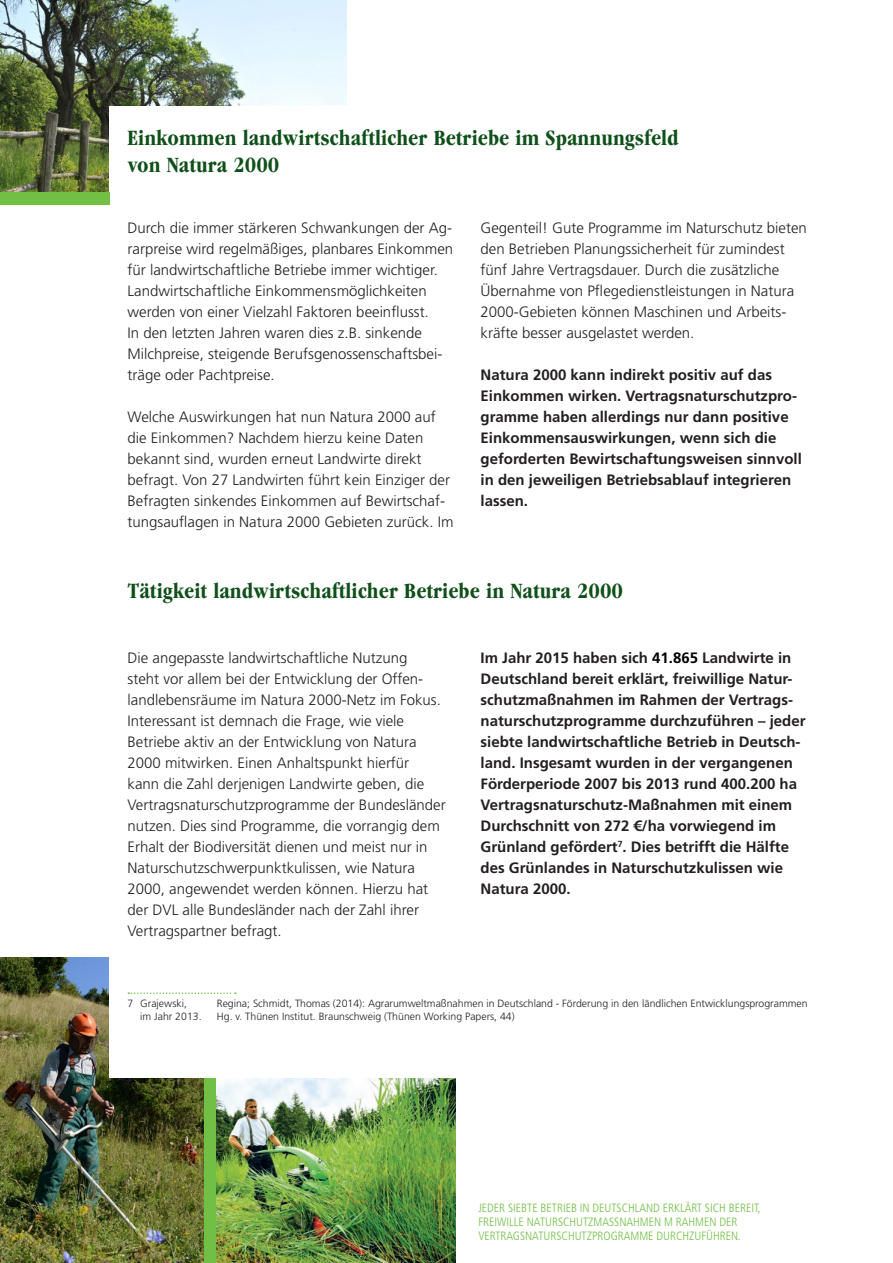
<style>
.page{position:relative;width:893px;height:1263px;background:#fff}
.page>*{position:absolute;margin:0;border:0;box-sizing:border-box;transform-origin:0 0}
.t1{font:22.5px/27px "Garam ITCSB Bol Con";color:#0f4f19}
.P_2sp{font:300 15px/21px "Frutiger LT Std";color:#231f20}
.P_2sp-2{font:700 15px/21px "Frutiger LT Std";color:#231f20}
.t2{font:300 condensed 12px/14.4px "Frutiger LT Std";color:#71bf44}
.Footnote_text{font:300 10.5px "Frutiger LT Std";color:#231f20}
.s1{color:#000}
</style>
<div class="page">
<img style="left:0;top:957px;width:204px;height:306px">
<div style="left:204px;top:1000px;width:13px;height:263px;background:#71bf44"></div>
<img style="left:217px;top:1078px;width:238px;height:185px">
<img style="left:0;top:0;width:347px;height:192px">
<div style="left:109px;top:106px;width:584px;height:972px;background:#fff"></div>
<svg style="left:128px;top:992px;width:108px;height:2px"></svg>
<div style="left:0;top:192px;width:109px;height:13px;background:#71bf44"></div>
<h3 class="t1" style="left:128px;top:125px;width:553px">Einkommen landwirtschaftlicher Betriebe im Spannungsfeld von Natura 2000</h3>
<p class="P_2sp" style="left:128px;top:217px;width:327px">Durch die immer stärkeren Schwankungen der Ag&shy;rarpreise wird regelmäßiges, planbares Einkommen für landwirtschaftliche Betriebe immer wichtiger.<br>Landwirtschaftliche Einkommensmöglichkeiten werden von einer Vielzahl Faktoren beeinflusst.<br>In den letzten Jahren waren dies z.B. sinkende Milchpreise, steigende Berufsgenossenschaftsbei&shy;träge oder Pachtpreise.</p>
<p class="P_2sp" style="left:128px;top:406px;width:327px">Welche Auswirkungen hat nun Natura 2000 auf die Einkommen? Nachdem hierzu keine Daten bekannt sind, wurden erneut Landwirte direkt befragt. Von 27 Landwirten führt kein Einziger der Befragten sinkendes Einkommen auf Bewirtschaf&shy;tungsauflagen in Natura 2000 Gebieten zurück. Im</p>
<p class="P_2sp" style="left:480px;top:217px;width:328px">Gegenteil! Gute Programme im Naturschutz bieten den Betrieben Planungssicherheit für zumindest fünf Jahre Vertragsdauer. Durch die zusätzliche Übernahme von Pflegedienstleistungen in Natura 2000-Gebieten können Maschinen und Arbeits&shy;kräfte besser ausgelastet werden.</p>
<p class="P_2sp-2" style="left:480px;top:364px;width:323px">Natura 2000 kann indirekt positiv auf das Einkommen wirken. Vertragsnaturschutzpro&shy;gramme haben allerdings nur dann positive Einkommensauswirkungen, wenn sich die geforderten Bewirtschaftungsweisen sinnvoll in den jeweiligen Betriebsablauf integrieren lassen.</p>
<h3 class="t1" style="left:128px;top:578px;width:497px">Tätigkeit landwirtschaftlicher Betriebe in Natura 2000</h3>
<p class="P_2sp" style="left:128px;top:648px;width:320px">Die angepasste landwirtschaftliche Nutzung<br>steht vor allem bei der Entwicklung der Offen&shy;landlebensräume im Natura 2000-Netz im Fokus.<br>Interessant ist demnach die Frage, wie viele Betriebe aktiv an der Entwicklung von Natura 2000 mitwirken. Einen Anhaltspunkt hierfür<br>kann die Zahl derjenigen Landwirte geben, die Vertragsnaturschutzprogramme der Bundesländer nutzen. Dies sind Programme, die vorrangig dem Erhalt der Biodiversität dienen und meist nur in Naturschutzschwerpunktkulissen, wie Natura 2000, angewendet werden können. Hierzu hat der DVL alle Bundesländer nach der Zahl ihrer Vertragspartner befragt.</p>
<p class="P_2sp-2" style="left:480px;top:647px;width:327px">Im Jahr 2015 haben sich <span class="s1">41.865</span> Landwirte in Deutschland bereit erklärt, freiwillige Natur&shy;schutzmaßnahmen im Rahmen der Vertrags&shy;naturschutzprogramme durchzuführen – jeder siebte landwirtschaftliche Betrieb in Deutsch&shy;land. Insgesamt wurden in der vergangenen Förderperiode 2007 bis 2013 rund 400.200 ha Vertragsnaturschutz-Maßnahmen mit einem Durchschnitt von 272 €/ha vorwiegend im Grünland gefördert<sup>7</sup>. Dies betrifft die Hälfte des Grünlandes in Naturschutzkulissen wie Natura 2000.</p>
<p class="Footnote_text" style="left:128px;top:997px;width:61px">7 Grajewski,</p>
<p class="Footnote_text" style="left:217px;top:997px;width:592px">Regina; Schmidt, Thomas (2014): Agrarumweltmaßnahmen in Deutschland - Förderung in den ländlichen Entwicklungsprogrammen</p>
<p class="Footnote_text" style="left:140px;top:1010px;width:63px">im Jahr 2013.</p>
<p class="Footnote_text" style="left:217px;top:1010px;width:299px">Hg. v. Thünen Institut. Braunschweig (Thünen Working Papers, 44)</p>
<p class="t2" style="left:478px;top:1200px;width:284px">JEDER SIEBTE BETRIEB IN DEUTSCHLAND ERKLÄRT SICH BEREIT,<br>FREIWILLE NATURSCHUTZMASSNAHMEN M RAHMEN DER<br>VERTRAGSNATURSCHUTZPROGRAMME DURCHZUFÜHREN.</p>
</div>
